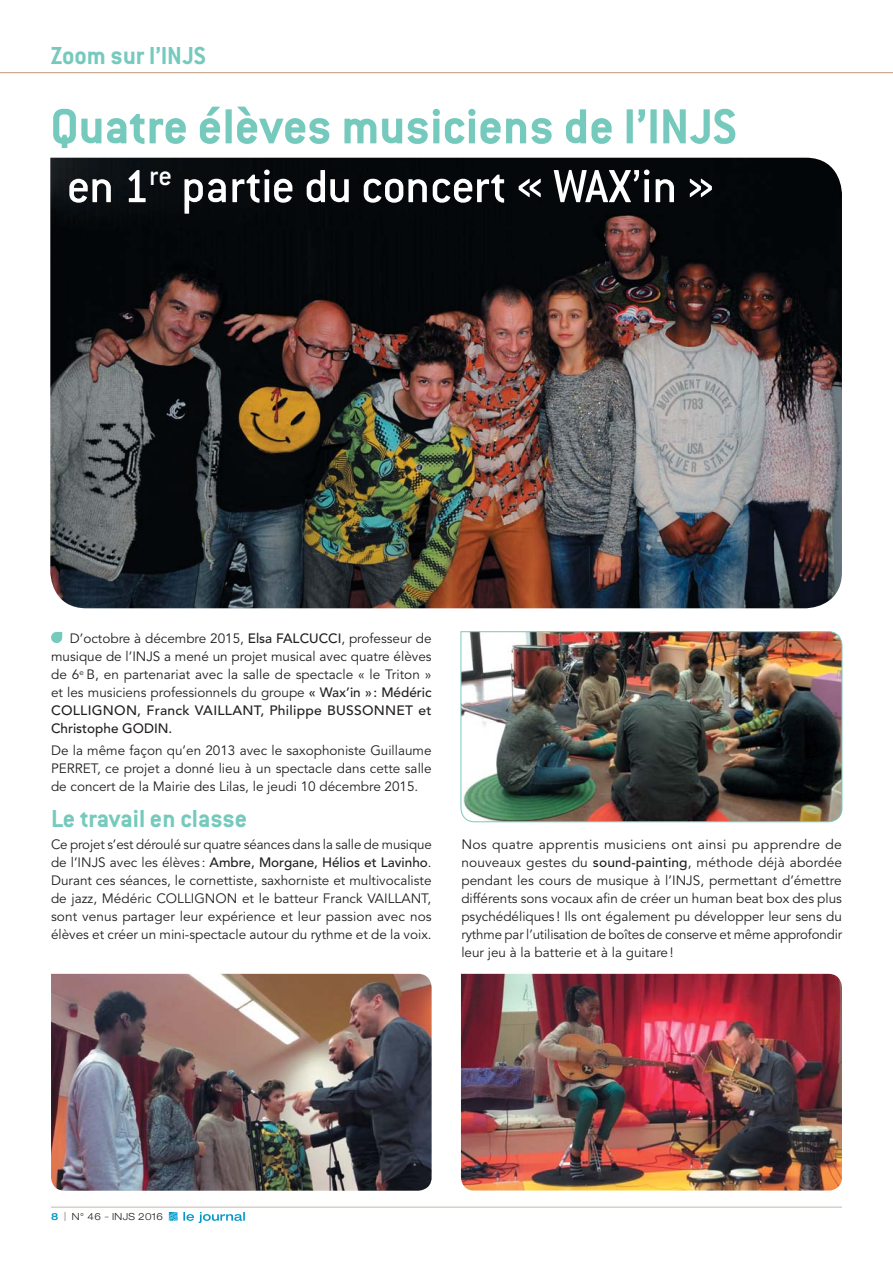
<style>
.page{position:relative;width:893px;height:1263px;background:#fff}
.page>*{position:absolute;margin:0;border:0;box-sizing:border-box;transform-origin:0 0}
.t1{font:700 54px "Conduit ITC";color:#76cabd}
.t2{font:500 51px "Conduit ITC";letter-spacing:-.01em;color:#fff}
.t3{font:700 27px "Conduit ITC";color:#76cabd}
.t4{font:13.5px/18px "Avenir LT";color:#231f20;text-align:justify}
.t5{font:300 expanded 9.75px "Helvetica Neue LT";letter-spacing:.03em;color:#231f20}
.s1{font-weight:500}
.s2{font-weight:500;color:#009ac8}
.s3{font-weight:900;color:#c3b8ad}
</style>
<div class="page">
<hr style="left:51px;top:1207px;width:791px;height:1px;background:#c3b8ad">
<svg style="left:169px;top:1212px;width:76px;height:11px"></svg>
<img style="left:50px;top:158px;width:792px;height:450px">
<svg style="left:51px;top:632px;width:11px;height:11px"></svg>
<img style="left:51px;top:974px;width:381px;height:217px">
<img style="left:461px;top:631px;width:381px;height:191px">
<img style="left:461px;top:974px;width:381px;height:216px">
<hr style="left:0;top:72px;width:893px;height:1px;background:#ba977d">
<h3 class="t3" style="left:51px;top:44px;width:156px">Zoom sur l’INJS</h3>
<h1 class="t1" style="left:50px;top:104px;width:688px">Quatre élèves musiciens de l’INJS</h1>
<h2 class="t2" style="left:67px;top:165px;width:649px">en 1<sup>re</sup> partie du concert « WAX’in »</h2>
<p class="t4" style="left:51px;top:631px;width:382px;text-indent:19px">D’octobre à décembre 2015, <span class="s1">Elsa FALCUCCI</span>, professeur de musique de l’INJS a mené un projet musical avec quatre élèves de 6<sup>e</sup> B, en partenariat avec la salle de spectacle « le Triton » et les musiciens professionnels du groupe <span class="s1">« Wax’in » : Médéric COLLIGNON, Franck VAILLANT, Philippe BUSSONNET et Christophe GODIN.</span></p>
<p class="t4" style="left:51px;top:743px;width:382px">De la même façon qu’en 2013 avec le saxophoniste Guillaume PERRET, ce projet a donné lieu à un spectacle dans cette salle de concert de la Mairie des Lilas, le jeudi 10 décembre 2015.</p>
<h3 class="t3" style="left:51px;top:807px;width:198px">Le travail en classe</h3>
<p class="t4" style="left:51px;top:837px;width:382px">Ce projet s’est déroulé sur quatre séances dans la salle de musique de l’INJS avec les élèves : <span class="s1">Ambre, Morgane, Hélios et Lavinho</span>.<br>Durant ces séances, le cornettiste, saxhorniste et multivocaliste de jazz, Médéric COLLIGNON et le batteur Franck VAILLANT, sont venus partager leur expérience et leur passion avec nos élèves et créer un mini-spectacle autour du rythme et de la voix.</p>
<p class="t4" style="left:461px;top:837px;width:382px">Nos quatre apprentis musiciens ont ainsi pu apprendre de nouveaux gestes du <span class="s1">sound-painting</span>, méthode déjà abordée pendant les cours de musique à l’INJS, permettant d’émettre différents sons vocaux afin de créer un human beat box des plus psychédéliques ! Ils ont également pu développer leur sens du rythme par l’utilisation de boîtes de conserve et même approfondir leur jeu à la batterie et à la guitare !</p>
<p class="t5" style="left:51px;top:1213px;width:113px"><span class="s2">8</span> <sup>|</sup> N° 46 <span class="s3">-</span> INJS 2016</p>
</div>
